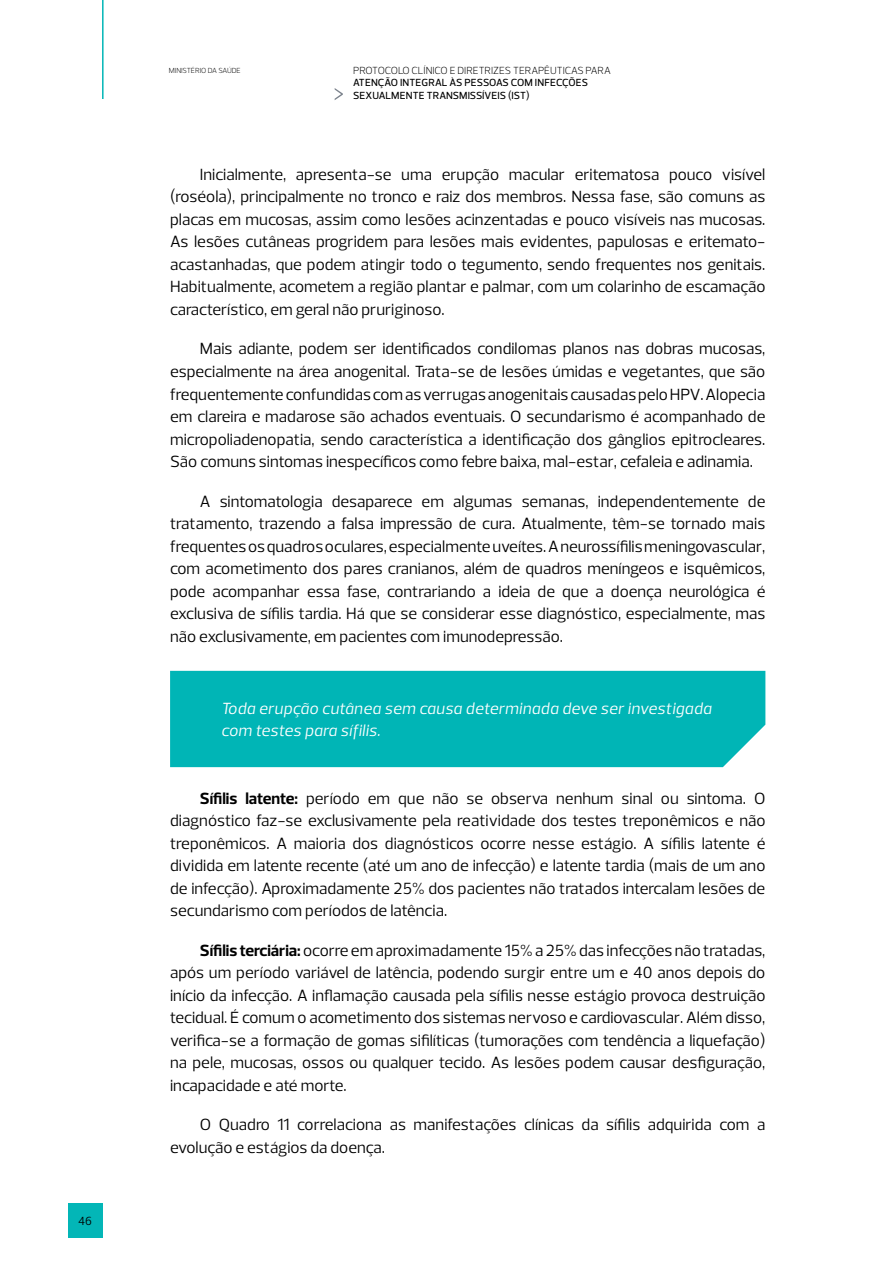
<style>
.page{position:relative;width:893px;height:1263px;background:#fff}
.page>*{position:absolute;margin:0;border:0;box-sizing:border-box;transform-origin:0 0}
.t1{font:16.5px/22.5px "Prelo";color:#000;text-align:justify}
.t2{font:italic 16.5px/22.5px "Prelo";letter-spacing:.02em;color:#fff}
.t3{font:12px "Prelo";color:#000}
.t4{font:500 10.5px/12.6px "Prelo";color:#000}
.t5{font:300 10.5px "Prelo";color:#000}
.t6{font:300 7.5px "Prelo";letter-spacing:-.005em;color:#000}
.s1{font-weight:700}
</style>
<div class="page">
<div style="left:68px;top:1203px;width:34px;height:34px;background:#03b6b7"></div>
<svg style="left:335px;top:88px;width:8px;height:12px"></svg>
<hr style="left:102px;top:0;width:2px;height:99px;background:#03b6b7">
<div style="left:170px;top:671px;width:595px;height:96px;background:#00b5b6"></div>
<p class="t3" style="left:78px;top:1213px;width:15px">46</p>
<p class="t6" style="left:169px;top:66px;width:73px">MINISTÉRIO DA SAÚDE</p>
<p class="t5" style="left:353px;top:64px;width:259px">PROTOCOLO CLÍNICO E DIRETRIZES TERAPÊUTICAS PARA</p>
<p class="t4" style="left:353px;top:76px;width:236px">ATENÇÃO INTEGRAL ÀS PESSOAS COM INFECÇÕES<br>SEXUALMENTE TRANSMISSÍVEIS (IST)</p>
<p class="t1" style="left:170px;top:163px;width:597px;text-indent:30px">Inicialmente, apresenta-se uma erupção macular eritematosa pouco visível (roséola), principalmente no tronco e raiz dos membros. Nessa fase, são comuns as placas em mucosas, assim como lesões acinzentadas e pouco visíveis nas mucosas.<br>As lesões cutâneas progridem para lesões mais evidentes, papulosas e eritemato&shy;acastanhadas, que podem atingir todo o tegumento, sendo frequentes nos genitais.<br>Habitualmente, acometem a região plantar e palmar, com um colarinho de escamação característico, em geral não pruriginoso.</p>
<p class="t1" style="left:170px;top:338px;width:597px;text-indent:30px">Mais adiante, podem ser identificados condilomas planos nas dobras mucosas, especialmente na área anogenital. Trata-se de lesões úmidas e vegetantes, que são frequentemente confundidas com as verrugas anogenitais causadas pelo HPV. Alopecia em clareira e madarose são achados eventuais. O secundarismo é acompanhado de micropoliadenopatia, sendo característica a identificação dos gânglios epitrocleares.<br>São comuns sintomas inespecíficos como febre baixa, mal-estar, cefaleia e adinamia.</p>
<p class="t1" style="left:170px;top:490px;width:597px;text-indent:30px">A sintomatologia desaparece em algumas semanas, independentemente de tratamento, trazendo a falsa impressão de cura. Atualmente, têm-se tornado mais frequentes os quadros oculares, especialmente uveítes. A neurossífilis meningovascular, com acometimento dos pares cranianos, além de quadros meníngeos e isquêmicos, pode acompanhar essa fase, contrariando a ideia de que a doença neurológica é exclusiva de sífilis tardia. Há que se considerar esse diagnóstico, especialmente, mas não exclusivamente, em pacientes com imunodepressão.</p>
<p class="t2" style="left:221px;top:697px;width:492px">Toda erupção cutânea sem causa determinada deve ser investigada com testes para sífilis.</p>
<p class="t1" style="left:170px;top:787px;width:597px;text-indent:30px"><span class="s1">Sífilis latente:</span> período em que não se observa nenhum sinal ou sintoma. O diagnóstico faz-se exclusivamente pela reatividade dos testes treponêmicos e não treponêmicos. A maioria dos diagnósticos ocorre nesse estágio. A sífilis latente é dividida em latente recente (até um ano de infecção) e latente tardia (mais de um ano de infecção). Aproximadamente 25% dos pacientes não tratados intercalam lesões de secundarismo com períodos de latência.</p>
<p class="t1" style="left:170px;top:939px;width:597px;text-indent:30px"><span class="s1">Sífilis terciária:</span> ocorre em aproximadamente 15% a 25% das infecções não tratadas, após um período variável de latência, podendo surgir entre um e 40 anos depois do início da infecção. A inflamação causada pela sífilis nesse estágio provoca destruição tecidual. É comum o acometimento dos sistemas nervoso e cardiovascular. Além disso, verifica-se a formação de gomas sifilíticas (tumorações com tendência a liquefação) na pele, mucosas, ossos ou qualquer tecido. As lesões podem causar desfiguração, incapacidade e até morte.</p>
<p class="t1" style="left:170px;top:1113px;width:597px;text-indent:30px">O Quadro 11 correlaciona as manifestações clínicas da sífilis adquirida com a evolução e estágios da doença.</p>
</div>
